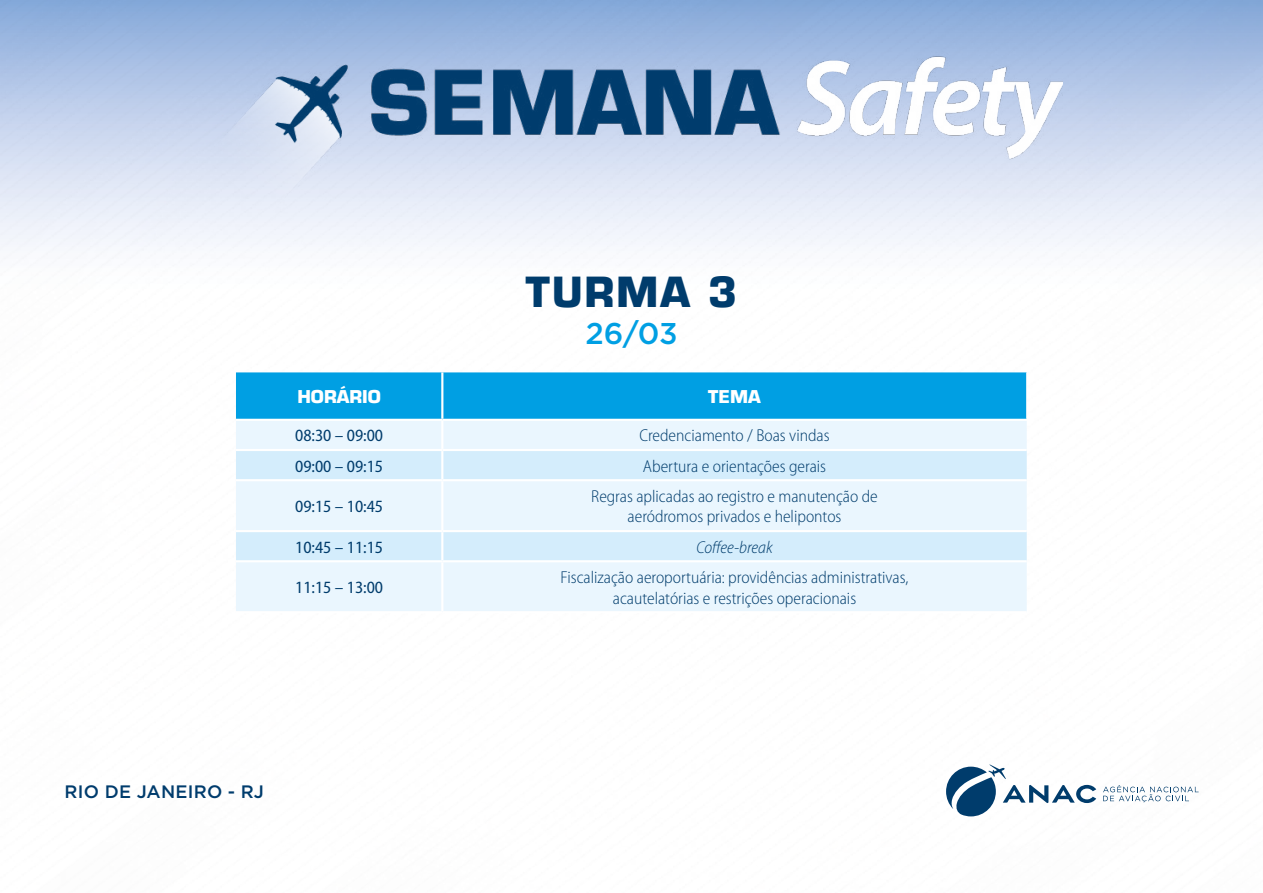
<style>
.page{position:relative;width:1263px;height:893px;background:#fff}
.page>*{position:absolute;margin:0;border:0;box-sizing:border-box;transform-origin:0 0}
.t1{font:700 40.5px "Eurostile";letter-spacing:.04em;color:#003c6c}
.t2{font:500 30px "Gotham HTF";color:#009fe3}
.t3{font:500 18px "Gotham HTF";letter-spacing:.015em;color:#003c6d}
.t4{font:300 semi-condensed 17.25px/20.7px "Myriad Pro";color:#003c6c;text-align:center}
.t5{font:semi-condensed 17.25px "Myriad Pro";color:#003c6c}
.t6{font:italic 300 semi-condensed 17.25px "Myriad Pro";color:#003c6c}
.t7{font:700 17.25px "Eurostile";color:#fff}
</style>
<div class="page">
<img style="left:201px;top:45px;width:861px;height:176px">
<svg style="left:946px;top:764px;width:150px;height:52px"></svg>
<svg style="left:1103px;top:785px;width:95px;height:17px"></svg>
<div style="left:236px;top:372px;width:790px;height:47px;background:#009fe3"></div>
<div style="left:236px;top:421px;width:791px;height:190px;background:#eaf6fe"></div>
<svg style="left:236px;top:451px;width:791px;height:109px;background:#def1fc"></svg>
<hr style="left:441px;top:421px;width:2px;height:28px;background:#fff">
<hr style="left:441px;top:372px;width:2px;height:47px;background:#fff">
<hr style="left:236px;top:449px;width:206px;height:2px;background:#fff">
<hr style="left:236px;top:479px;width:206px;height:2px;background:#fff">
<hr style="left:236px;top:530px;width:206px;height:2px;background:#fff">
<hr style="left:236px;top:560px;width:206px;height:2px;background:#fff">
<hr style="left:441px;top:451px;width:2px;height:28px;background:#fff">
<hr style="left:442px;top:449px;width:585px;height:2px;background:#fff">
<hr style="left:441px;top:532px;width:2px;height:28px;background:#fff">
<hr style="left:441px;top:481px;width:2px;height:49px;background:#fff">
<hr style="left:442px;top:479px;width:585px;height:2px;background:#fff">
<hr style="left:442px;top:530px;width:585px;height:2px;background:#fff">
<hr style="left:441px;top:562px;width:2px;height:49px;background:#fff">
<hr style="left:442px;top:560px;width:585px;height:2px;background:#fff">
<h1 class="t1" style="left:526px;top:265px;width:213px">TURMA 3</h1>
<h2 class="t2" style="left:585px;top:316px;width:94px">26/03</h2>
<p class="t7" style="left:297px;top:385px;width:85px">HORÁRIO</p>
<p class="t7" style="left:708px;top:385px;width:54px">TEMA</p>
<p class="t5" style="left:295px;top:425px;width:89px">08:30 – 09:00</p>
<p class="t4" style="left:639px;top:425px;width:192px">Credenciamento / Boas vindas</p>
<p class="t5" style="left:295px;top:455px;width:89px">09:00 – 09:15</p>
<p class="t4" style="left:643px;top:455px;width:185px">Abertura e orientações gerais</p>
<p class="t5" style="left:295px;top:496px;width:89px">09:15 – 10:45</p>
<p class="t4" style="left:591px;top:486px;width:288px">Regras aplicadas ao registro e manutenção de aeródromos privados e helipontos</p>
<p class="t5" style="left:295px;top:536px;width:89px">10:45 – 11:15</p>
<p class="t6" style="left:696px;top:537px;width:78px">Coffee-break</p>
<p class="t5" style="left:295px;top:577px;width:89px">11:15 – 13:00</p>
<p class="t4" style="left:561px;top:567px;width:349px">Fiscalização aeroportuária: providências administrativas, acautelatórias e restrições operacionais</p>
<p class="t3" style="left:64px;top:781px;width:201px">RIO DE JANEIRO - RJ</p>
</div>
